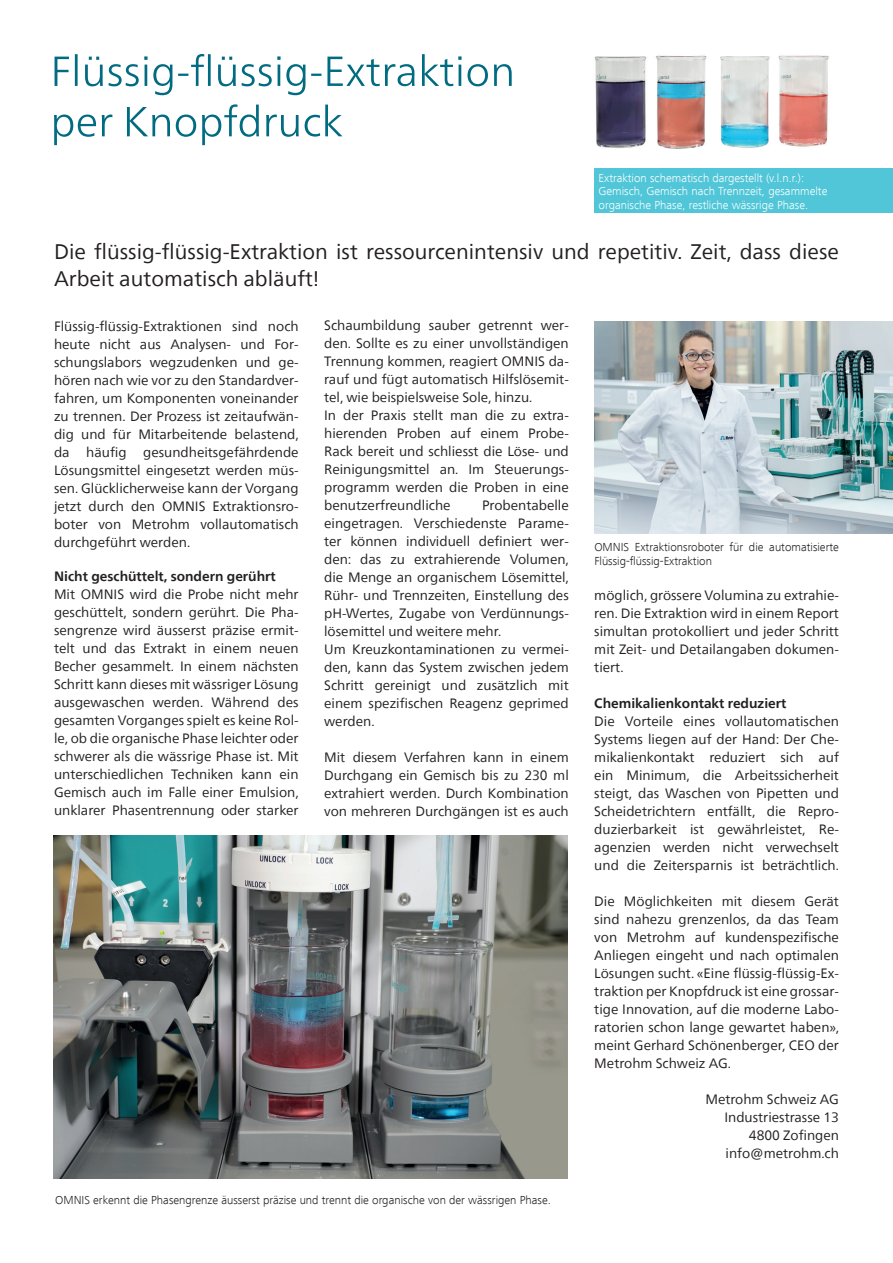
<style>
.page{position:relative;width:893px;height:1263px;background:#fff}
.page>*{position:absolute;margin:0;border:0;box-sizing:border-box;transform-origin:0 0}
.t1{font:21px/27px "Neue Frutiger World";color:#231f20}
.t2{font:13.5px/18px "Neue Frutiger World";color:#231f20;text-align:justify}
.t3{font:700 13.5px "Neue Frutiger World";color:#231f20}
.t4{font:300 12px/14.4px "Frutiger Next LT";color:#231f20}
.t5{font:300 12px/13.5px "Frutiger Next LT";color:#fff}
</style>
<div class="page">
<img style="left:594px;top:321px;width:299px;height:213px">
<img style="left:54px;top:836px;width:513px;height:342px">
<img style="left:594px;top:55px;width:258px;height:114px">
<svg style="left:54px;top:104px;width:288px;height:41px"></svg>
<svg style="left:55px;top:54px;width:457px;height:41px"></svg>
<div style="left:594px;top:169px;width:299px;height:44px;background:#51c6d8"></div>
<p class="t5" style="left:599px;top:171px;width:230px">Extraktion schematisch dargestellt (v.l.n.r.):<br>Gemisch, Gemisch nach Trennzeit, gesammelte organische Phase, restliche wässrige Phase.</p>
<h1 class="t1" style="left:54px;top:238px;width:786px">Die flüssig-flüssig-Extraktion ist ressourcenintensiv und repetitiv. Zeit, dass diese<br>Arbeit automatisch abläuft!</h1>
<p class="t2" style="left:54px;top:317px;width:246px">Flüssig-flüssig-Extraktionen sind noch heute nicht aus Analysen- und For&shy;schungslabors wegzudenken und ge&shy;hören nach wie vor zu den Standardver&shy;fahren, um Komponenten voneinander zu trennen. Der Prozess ist zeitaufwän&shy;dig und für Mitarbeitende belastend, da häufig gesundheitsgefährdende Lösungsmittel eingesetzt werden müs&shy;sen. Glücklicherweise kann der Vorgang jetzt durch den OMNIS Extraktionsro&shy;boter von Metrohm vollautomatisch durchgeführt werden.</p>
<p class="t3" style="left:54px;top:564px;width:223px">Nicht geschüttelt, sondern gerührt</p>
<p class="t2" style="left:54px;top:585px;width:246px">Mit OMNIS wird die Probe nicht mehr geschüttelt, sondern gerührt. Die Pha&shy;sengrenze wird äusserst präzise ermit&shy;telt und das Extrakt in einem neuen Becher gesammelt. In einem nächsten Schritt kann dieses mit wässriger Lösung ausgewaschen werden. Während des gesamten Vorganges spielt es keine Rol&shy;le, ob die organische Phase leichter oder schwerer als die wässrige Phase ist. Mit unterschiedlichen Techniken kann ein Gemisch auch im Falle einer Emulsion, unklarer Phasentrennung oder starker</p>
<p class="t2" style="left:324px;top:317px;width:246px;text-align:left">Schaumbildung sauber getrennt wer&shy;den. Sollte es zu einer unvollständigen Trennung kommen, reagiert OMNIS da&shy;rauf und fügt automatisch Hilfslösemit&shy;tel, wie beispielsweise Sole, hinzu.<br>In der Praxis stellt man die zu extra&shy;hierenden Proben auf einem Probe-Rack bereit und schliesst die Löse- und Reinigungsmittel an. Im Steuerungs&shy;programm werden die Proben in eine benutzerfreundliche</p>
<p class="t2" style="left:324px;top:497px;width:246px;text-align:left;text-indent:158px">Probentabelle eingetragen. Verschiedenste Parame&shy;ter können individuell definiert wer&shy;den: das zu extrahierende Volumen, die Menge an organischem Lösemittel,<br>Rühr- und Trennzeiten, Einstellung des pH-Wertes, Zugabe von Verdünnungs&shy;lösemittel und weitere mehr.<br>Um Kreuzkontaminationen zu vermei&shy;den, kann das System zwischen jedem<br>Schritt gereinigt und zusätzlich mit einem spezifischen Reagenz geprimed werden.</p>
<p class="t2" style="left:324px;top:749px;width:246px">Mit diesem Verfahren kann in einem Durchgang ein Gemisch bis zu 230 ml extrahiert werden. Durch Kombination von mehreren Durchgängen ist es auch</p>
<p class="t4" style="left:594px;top:539px;width:246px">OMNIS Extraktionsroboter für die automatisierte<br>Flüssig-flüssig-Extraktion</p>
<p class="t2" style="left:594px;top:587px;width:246px">möglich, grössere Volumina zu extrahie&shy;ren. Die Extraktion wird in einem Report simultan protokolliert und jeder Schritt mit Zeit- und Detailangaben dokumen&shy;tiert.</p>
<p class="t3" style="left:594px;top:692px;width:194px">Chemikalienkontakt reduziert</p>
<p class="t2" style="left:594px;top:713px;width:246px">Die Vorteile eines vollautomatischen Systems liegen auf der Hand: Der Che&shy;mikalienkontakt reduziert sich auf ein Minimum, die Arbeitssicherheit steigt, das Waschen von Pipetten und Scheidetrichtern entfällt, die Repro&shy;duzierbarkeit ist gewährleistet, Re&shy;agenzien werden nicht verwechselt und die Zeitersparnis ist beträchtlich.</p>
<p class="t2" style="left:594px;top:893px;width:246px">Die Möglichkeiten mit diesem Gerät sind nahezu grenzenlos, da das Team von Metrohm auf kundenspezifische Anliegen eingeht und nach optimalen Lösungen sucht. «Eine flüssig-flüssig-Ex&shy;traktion per Knopfdruck ist eine grossar&shy;tige Innovation, auf die moderne Labo&shy;ratorien schon lange gewartet haben», meint Gerhard Schönenberger, CEO der Metrohm Schweiz AG.</p>
<p class="t2" style="left:705px;top:1091px;width:135px;text-align:right">Metrohm Schweiz AG<br>Industriestrasse 13<br>4800 Zofingen info@metrohm.ch</p>
<p class="t4" style="left:55px;top:1193px;width:497px">OMNIS erkennt die Phasengrenze äusserst präzise und trennt die organische von der wässrigen Phase.</p>
</div>
